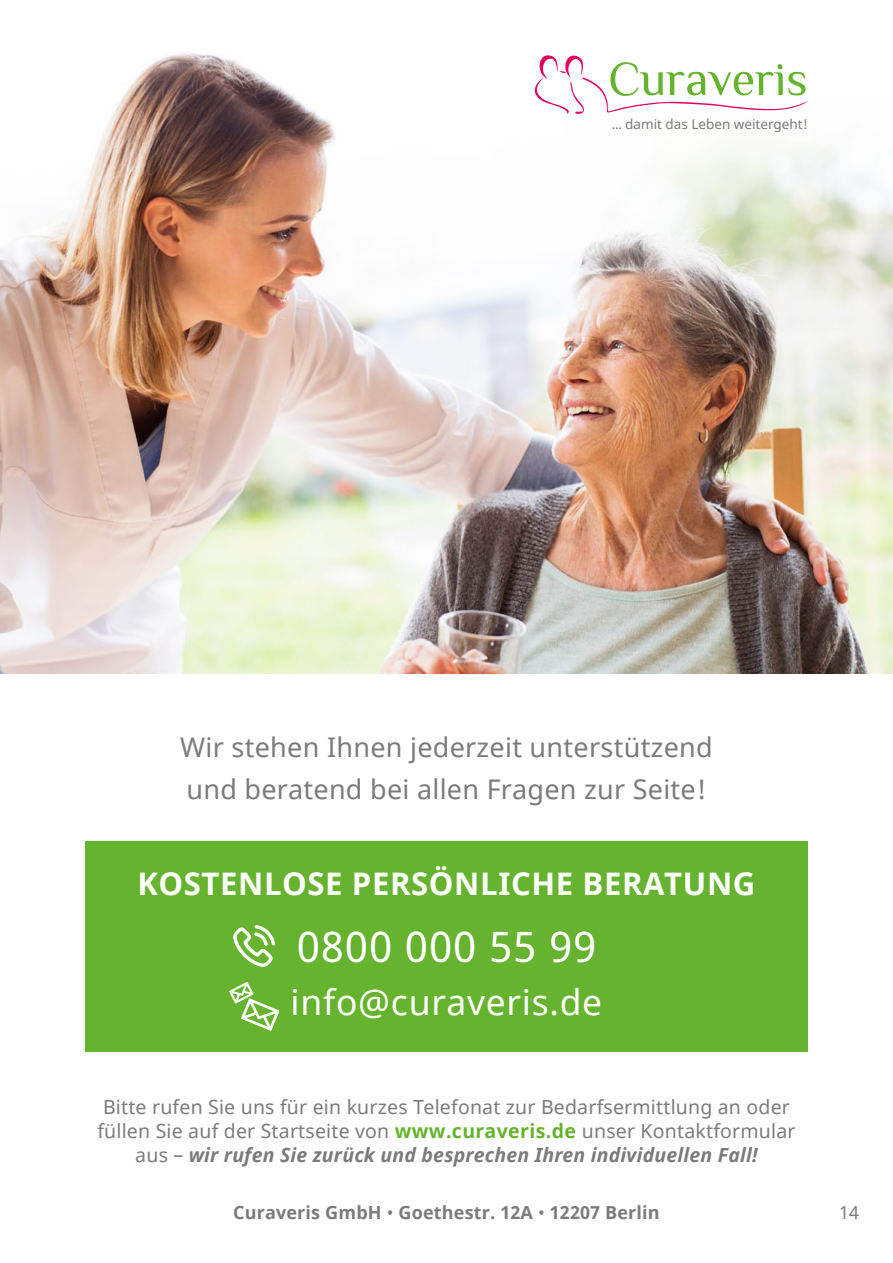
<style>
.page{position:relative;width:893px;height:1263px;background:#fff}
.page>*{position:absolute;margin:0;border:0;box-sizing:border-box;transform-origin:0 0}
.t1{font:42.15px "Noto Sans";letter-spacing:.02em;color:#fff}
.t2{font:35.55px "Noto Sans";letter-spacing:.02em;color:#fff}
.t3{font:700 31.05px "Noto Sans";letter-spacing:.02em;color:#fff}
.t4{font:27px/42px "Noto Sans";letter-spacing:.01em;color:#7c7b7b}
.t5{font:19.5px/24px "Noto Sans";letter-spacing:.01em;color:#7c7b7b;text-align:center}
.t6{font:700 18px "Noto Sans";letter-spacing:.01em;color:#7c7b7b}
.t7{font:18px "Noto Sans";color:#7c7b7b}
.t8{font:13.5px "Noto Sans";color:#7c7b7b}
.s1{font-weight:700;color:#65b32e}
.s2{font-weight:700;font-style:italic}
.s3{font-weight:400}
</style>
<div class="page">
<img style="left:0;top:53px;width:893px;height:620px">
<img style="left:404px;top:53px;width:489px;height:284px">
<div style="left:85px;top:841px;width:723px;height:210px;background:#65b32e"></div>
<svg style="left:233px;top:925px;width:42px;height:42px"></svg>
<svg style="left:229px;top:981px;width:51px;height:50px"></svg>
<svg style="left:534px;top:54px;width:274px;height:60px"></svg>
<p class="t8" style="left:612px;top:115px;width:197px">... damit das Leben weitergeht!</p>
<h3 class="t4" style="left:180px;top:727px;width:534px">Wir stehen Ihnen jederzeit unterstützend und beratend bei allen Fragen zur Seite!</h3>
<h3 class="t3" style="left:138px;top:862px;width:21px">Kos</h3>
<h3 class="t3" style="left:202px;top:862px;width:551px">tenlose persönlich e Beratung</h3>
<h1 class="t1" style="left:297px;top:918px;width:301px">0800 000 55 99</h1>
<h2 class="t2" style="left:291px;top:977px;width:313px">info@curaveris.de</h2>
<p class="t5" style="left:97px;top:1096px;width:700px">Bitte rufen Sie uns für ein kurzes Telefonat zur Bedarfsermittlung an oder füllen Sie auf der Startseite von <span class="s1">www.curaveris.de</span> unser Kontaktformular aus – <span class="s2">wir rufen Sie zurück und besprechen Ihren individuellen Fall!</span></p>
<p class="t6" style="left:233px;top:1200px;width:428px">Curaveris GmbH <span class="s3">•</span> Goethestr. 12A <span class="s3">•</span> 12207 Berlin</p>
<p class="t7" style="left:839px;top:1200px;width:21px">14</p>
</div>
